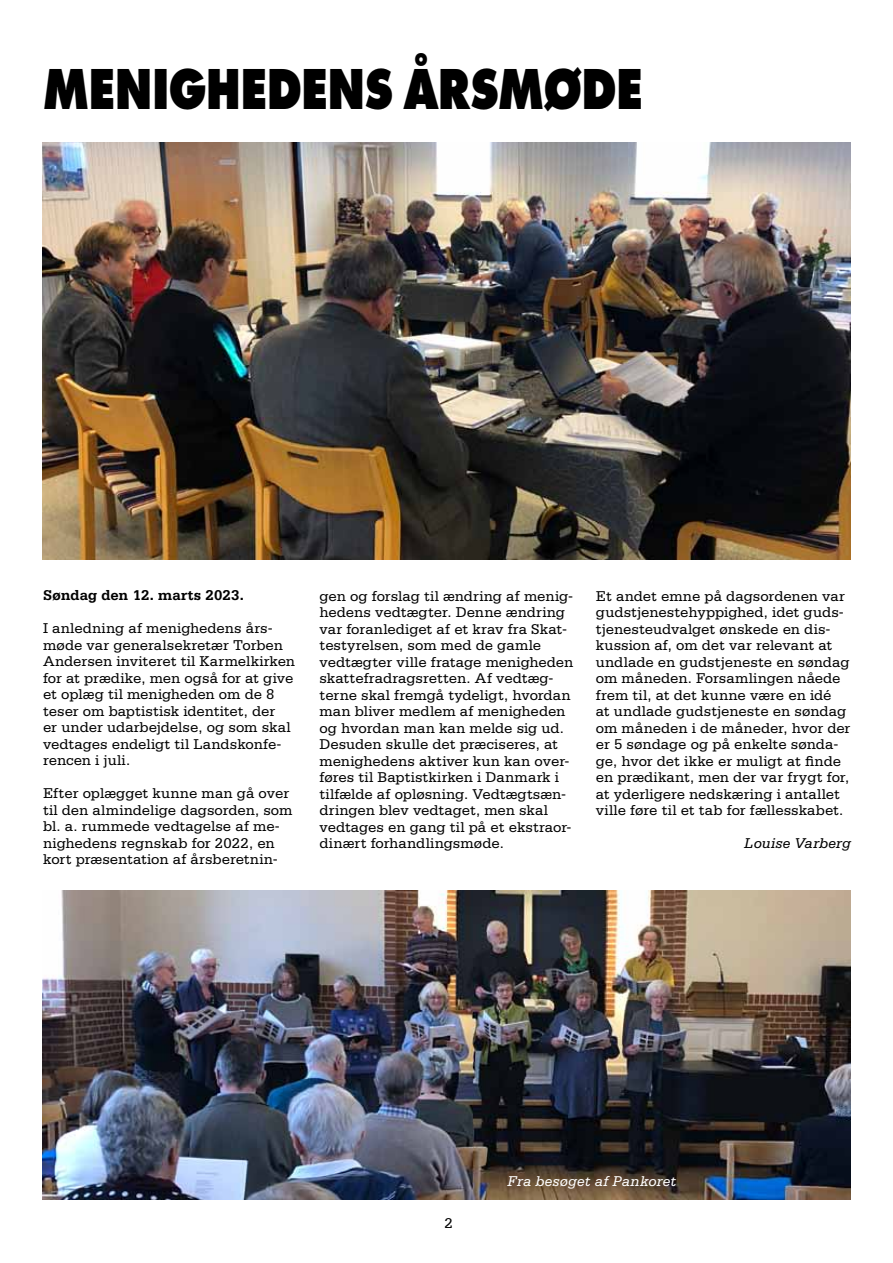
<style>
.page{position:relative;width:893px;height:1263px;background:#fff}
.page>*{position:absolute;margin:0;border:0;box-sizing:border-box;transform-origin:0 0}
.t1{font:800 60px "Futura T";letter-spacing:-.03em;color:#000;scale:.8 1}
.t2{font:15px/16.5px "Serifa";color:#000}
.t3{font:700 15px "Serifa";letter-spacing:.005em;color:#000}
.t4{font:italic 15px "Serifa";letter-spacing:.01em;color:#fff}
.t5{font:italic 15px "Serifa";letter-spacing:.015em;color:#000}
</style>
<div class="page">
<img style="left:43px;top:142px;width:807px;height:417px">
<img style="left:43px;top:891px;width:807px;height:308px">
<h1 class="t1" style="left:43px;top:53px;width:751px">MENIGHEDENS ÅRSMØDE</h1>
<p class="t3" style="left:43px;top:587px;width:202px">Søndag den 12. marts 2023.</p>
<p class="t2" style="left:43px;top:620px;width:254px">I anledning af menighedens års&shy;møde var generalsekretær Torben<br>Andersen inviteret til Karmelkirken for at prædike, men også for at give et oplæg til menigheden om de 8 teser om baptistisk identitet, der<br>er under udarbejdelse, og som skal vedtages endeligt til Landskonfe&shy;rencen i juli.</p>
<p class="t2" style="left:43px;top:785px;width:251px">Efter oplægget kunne man gå over til den almindelige dagsorden, som bl. a. rummede vedtagelse af me&shy;nighedens regnskab for 2022, en kort præsentation af årsberetnin-</p>
<p class="t2" style="left:319px;top:587px;width:255px">gen og forslag til ændring af menig&shy;hedens vedtægter. Denne ændring var foranlediget af et krav fra Skat&shy;testyrelsen, som med de gamle vedtægter ville fratage menigheden skattefradragsretten. Af vedtæg&shy;terne skal fremgå tydeligt, hvordan man bliver medlem af menigheden og hvordan man kan melde sig ud.<br>Desuden skulle det præciseres, at menighedens aktiver kun kan over&shy;føres til Baptistkirken i Danmark i tilfælde af opløsning. Vedtægtsæn&shy;dringen blev vedtaget, men skal vedtages en gang til på et ekstraor&shy;dinært forhandlingsmøde.</p>
<p class="t2" style="left:596px;top:587px;width:256px">Et andet emne på dagsordenen var gudstjenestehyppighed, idet guds&shy;tjenesteudvalget ønskede en dis&shy;kussion af, om det var relevant at undlade en gudstjeneste en søndag om måneden. Forsamlingen nåede frem til, at det kunne være en idé<br>at undlade gudstjeneste en søndag om måneden i de måneder, hvor der er 5 søndage og på enkelte sønda&shy;ge, hvor det ikke er muligt at finde en prædikant, men der var frygt for, at yderligere nedskæring i antallet ville føre til et tab for fællesskabet.</p>
<p class="t5" style="left:744px;top:835px;width:108px">Louise Varberg</p>
<p class="t2" style="left:444px;top:1215px;width:10px">2</p>
<p class="t4" style="left:507px;top:1173px;width:170px">Fra besøget af Pankoret</p>
</div>
